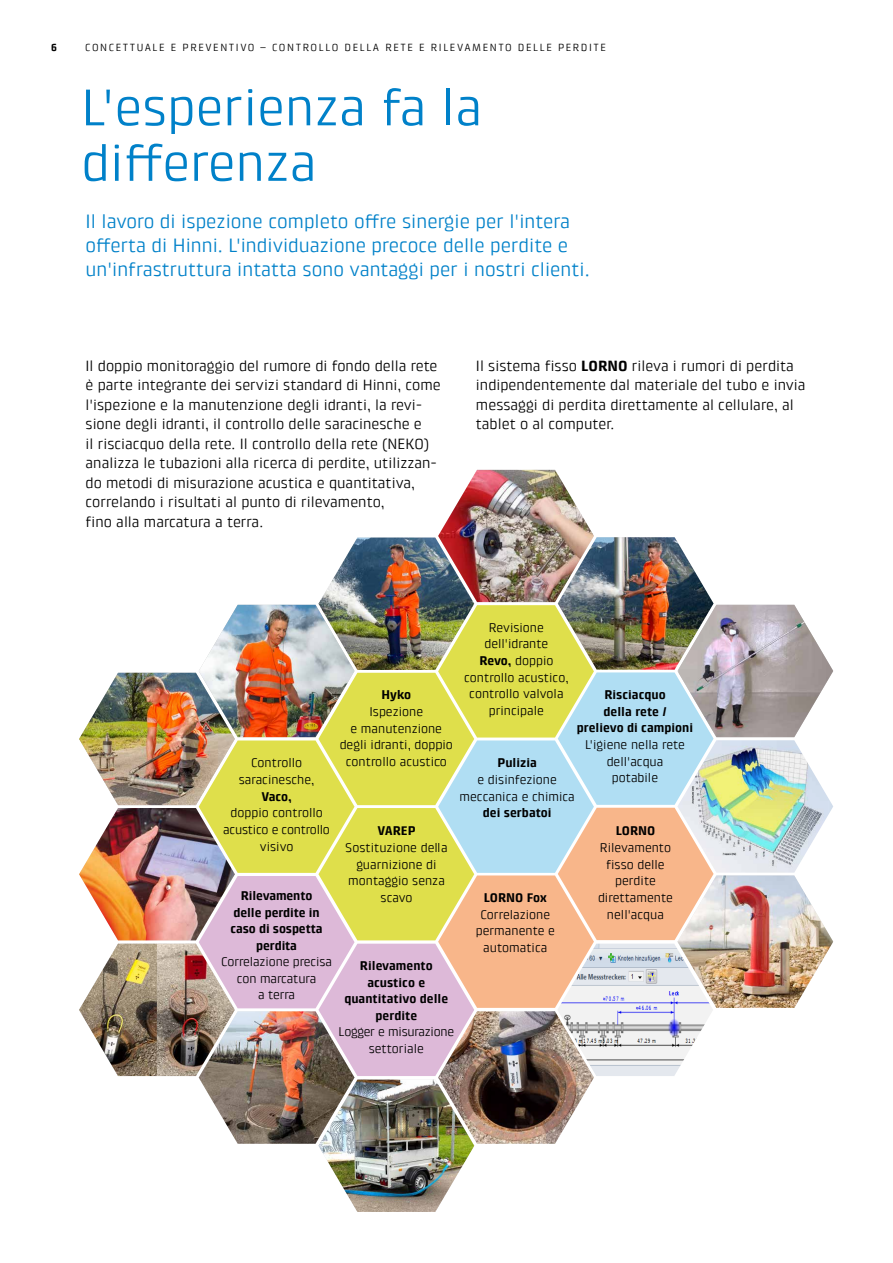
<style>
.page{position:relative;width:893px;height:1263px;background:#fff}
.page>*{position:absolute;margin:0;border:0;box-sizing:border-box;transform-origin:0 0}
.t1{font:52.5px/55.5px "Klintfor BKW";color:#0081c9}
.t2{font:19.5px/24px "Klintfor BKW";color:#0081c9}
.t3{font:15px/19.5px "Klintfor BKW";color:#000}
.t4{font:12.9px/16.6px "Klintfor BKW";color:#000;text-align:center}
.t5{font:700 12.9px/16.5px "Klintfor BKW";color:#000;text-align:center}
.t6{font:12.9px/16.5px "Klintfor BKW";letter-spacing:-.02em;color:#000;text-align:center}
.t7{font:10.5px "Klintfor BKW";letter-spacing:.15em;color:#000}
.t8{font:700 10.5px "Klintfor BKW";color:#000}
.s1{font-weight:700}
</style>
<div class="page">
<img style="left:79px;top:537px;width:754px;height:675px">
<img style="left:438px;top:470px;width:156px;height:132px">
<p class="t8" style="left:51px;top:41px;width:7px">6</p>
<p class="t7" style="left:85px;top:41px;width:522px">CONCETTUALE E PREVENTIVO – CONTROLLO DELLA RETE E RILEVAMENTO DELLE PERDITE</p>
<h1 class="t1" style="left:81px;top:79px;width:402px">L'esperienza fa la differenza</h1>
<h2 class="t2" style="left:86px;top:209px;width:506px">Il lavoro di ispezione completo offre sinergie per l'intera offerta di Hinni. L'individuazione precoce delle perdite e un'infrastruttura intatta sono vantaggi per i nostri clienti.</h2>
<p class="t3" style="left:86px;top:356px;width:357px">Il doppio monitoraggio del rumore di fondo della rete è parte integrante dei servizi standard di Hinni, come l'ispezione e la manutenzione degli idranti, la revi&shy;sione degli idranti, il controllo delle saracinesche e<br>il risciacquo della rete. Il controllo della rete (NEKO) analizza le tubazioni alla ricerca di perdite, utilizzan&shy;do metodi di misurazione acustica e quantitativa, correlando i risultati al punto di rilevamento,<br>fino alla marcatura a terra.</p>
<p class="t3" style="left:476px;top:356px;width:331px">Il sistema fisso <span class="s1">LORNO</span> rileva i rumori di perdita indipendentemente dal materiale del tubo e invia messaggi di perdita direttamente al cellulare, al tablet o al computer.</p>
<p class="t4" style="left:464px;top:619px;width:106px">Revisione dell'idrante<br><span class="s1">Revo,</span> doppio controllo acustico, controllo valvola principale</p>
<p class="t5" style="left:577px;top:686px;width:118px">Risciacquo<br>della rete /<br>prelievo di campioni</p>
<p class="t4" style="left:585px;top:736px;width:102px">L'igiene nella rete dell'acqua potabile</p>
<p class="t5" style="left:381px;top:687px;width:31px">Hyko</p>
<p class="t4" style="left:340px;top:703px;width:115px">Ispezione<br>e manutenzione degli idranti, doppio</p>
<p class="t4" style="left:251px;top:754px;width:53px">Controllo</p>
<p class="t4" style="left:346px;top:753px;width:103px">controllo acustico</p>
<p class="t4" style="left:239px;top:771px;width:77px">saracinesche,</p>
<p class="t5" style="left:261px;top:788px;width:32px">Vaco,</p>
<p class="t4" style="left:223px;top:804px;width:108px">doppio controllo acustico e controllo visivo</p>
<p class="t5" style="left:497px;top:755px;width:41px">Pulizia</p>
<p class="t4" style="left:460px;top:771px;width:117px">e disinfezione meccanica e chimica</p>
<p class="t5" style="left:483px;top:805px;width:70px">dei serbatoi</p>
<p class="t5" style="left:377px;top:823px;width:40px">VAREP</p>
<p class="t4" style="left:345px;top:839px;width:104px">Sostituzione della guarnizione di montaggio senza scavo</p>
<p class="t5" style="left:616px;top:823px;width:41px">LORNO</p>
<p class="t4" style="left:598px;top:839px;width:76px">Rilevamento fisso delle perdite direttamente nell'acqua</p>
<p class="t5" style="left:231px;top:888px;width:94px">Rilevamento delle perdite in caso di sospetta perdita</p>
<p class="t4" style="left:221px;top:953px;width:112px">Correlazione precisa con marcatura<br>a terra</p>
<p class="t5" style="left:484px;top:889px;width:65px">LORNO Fox</p>
<p class="t4" style="left:476px;top:906px;width:81px">Correlazione permanente e automatica</p>
<p class="t5" style="left:344px;top:957px;width:105px">Rilevamento acustico e quantitativo delle perdite</p>
<p class="t6" style="left:339px;top:1023px;width:117px">Logger e misurazione settoriale</p>
</div>
